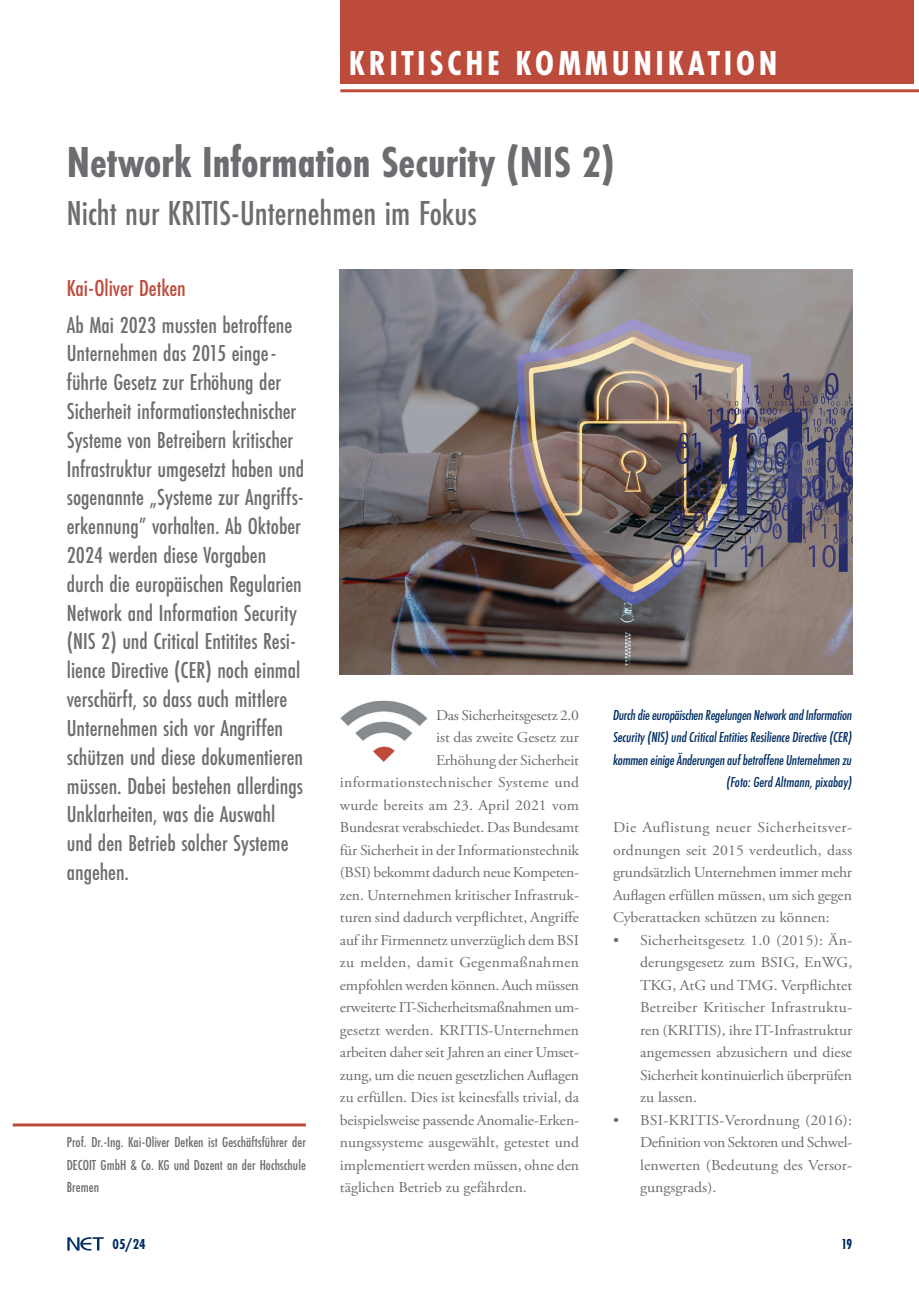
<style>
.page{position:relative;width:919px;height:1289px;background:#fff}
.page>*{position:absolute;margin:0;border:0;box-sizing:border-box;transform-origin:0 0}
.t1{font:700 45px "Futura PT Cond";color:#6c6d70}
.t2{font:500 36px "Futura PT Cond";color:#6c6d70}
.t3{font:700 36px "Futura PT Cond";letter-spacing:.1em;color:#fff}
.t4{font:500 24px/28.8px "Futura PT Cond";color:#6c6d70}
.t5{font:500 24px "Futura PT Cond";color:#bd4b3b}
.t6{font:15px "Adobe Garamond Pro";letter-spacing:-.005em;color:#6c6d70;scale:1.04 1}
.t7{font:15px/22.5px "Adobe Garamond Pro";letter-spacing:-.005em;color:#6c6d70;text-align:justify;scale:1.05 1}
.t8{font:italic 500 15px/22.5px "Futura PT Cond";letter-spacing:-.015em;color:#002d62;text-align:right}
.t9{font:500 15px/22.5px "Futura PT Cond";color:#6c6d70;text-align:justify}
.t10{font:15px "Adobe Garamond Pro";letter-spacing:.02em;color:#6c6d70;scale:1.04 1}
.t11{font:15px "Adobe Garamond Pro";letter-spacing:.025em;color:#6c6d70;scale:1.04 1}
.t12{font:700 15px "Futura PT Cond";color:#002d62}
.t13{font:500 15px "Futura PT Cond";color:#002d62}
</style>
<div class="page">
<img style="left:67px;top:1237px;width:36px;height:12px">
<hr style="left:340px;top:89px;width:578px;height:3px;background:#bd4b3b">
<div style="left:340px;top:0;width:573px;height:84px;background:#bd4b3b"></div>
<hr style="left:13px;top:1123px;width:293px;height:3px;background:#bd4b3b">
<img style="left:340px;top:700px;width:87px;height:62px">
<img style="left:340px;top:269px;width:512px;height:405px">
<h2 class="t3" style="left:349px;top:43px;width:430px">KRITISCHE KOMMUNIKATION</h2>
<h1 class="t1" style="left:67px;top:136px;width:549px">Network Information Security (NIS 2)</h1>
<h2 class="t2" style="left:67px;top:191px;width:411px">Nicht nur KRITIS-Unternehmen im Fokus</h2>
<h3 class="t5" style="left:67px;top:274px;width:121px">Kai-Oliver Detken</h3>
<p class="t4" style="left:67px;top:310px;width:239px">Ab Mai 2023 mussten betroffene<br>Unternehmen das 2015 einge&shy;führte Gesetz zur Erhöhung der<br>Sicherheit informationstechnischer<br>Systeme von Betreibern kritischer<br>Infrastruktur umgesetzt haben und sogenannte „Systeme zur Angriffs&shy;erkennung” vorhalten. Ab Oktober<br>2024 werden diese Vorgaben durch die europäischen Regularien<br>Network and Information Security (NIS 2) und Critical Entitites Resi&shy;lience Directive (CER) noch einmal verschärft, so dass auch mittlere<br>Unternehmen sich vor Angriffen schützen und diese dokumentieren müssen. Dabei bestehen allerdings<br>Unklarheiten, was die Auswahl und den Betrieb solcher Systeme angehen.</p>
<p class="t9" style="left:67px;top:1130px;width:240px">Prof. Dr.-Ing. Kai-Oliver Detken ist Geschäftsführer der DECOIT GmbH &amp; Co. KG und Dozent an der Hochschule Bremen</p>
<p class="t6" style="left:436px;top:706px;width:139px">Das Sicherheitsgesetz 2.0</p>
<p class="t6" style="left:436px;top:728px;width:139px">ist das zweite Gesetz zur</p>
<p class="t6" style="left:436px;top:751px;width:139px">Erhöhung der Sicherheit</p>
<p class="t10" style="left:340px;top:773px;width:231px">informationstechnischer Systeme und</p>
<p class="t6" style="left:340px;top:796px;width:231px">wurde bereits am 23. April 2021 vom</p>
<p class="t6" style="left:340px;top:818px;width:231px">Bundesrat verabschiedet. Das Bundesamt</p>
<p class="t6" style="left:340px;top:841px;width:231px">für Sicherheit in der Informationstechnik</p>
<p class="t6" style="left:340px;top:863px;width:231px">(BSI) bekommt dadurch neue Kompeten-</p>
<p class="t6" style="left:340px;top:886px;width:231px">zen. Unternehmen kritischer Infrastruk-</p>
<p class="t6" style="left:340px;top:908px;width:231px">turen sind dadurch verpflichtet, Angriffe</p>
<p class="t6" style="left:340px;top:931px;width:231px">auf ihr Firmennetz unverzüglich dem BSI</p>
<p class="t11" style="left:340px;top:953px;width:231px">zu melden, damit Gegenmaßnahmen</p>
<p class="t6" style="left:340px;top:976px;width:231px">empfohlen werden können. Auch müssen</p>
<p class="t6" style="left:340px;top:998px;width:231px">erweiterte IT-Sicherheitsmaßnahmen um-</p>
<p class="t6" style="left:340px;top:1021px;width:231px">gesetzt werden. KRITIS-Unternehmen</p>
<p class="t6" style="left:340px;top:1043px;width:231px">arbeiten daher seit Jahren an einer Umset-</p>
<p class="t6" style="left:340px;top:1066px;width:231px">zung, um die neuen gesetzlichen Auflagen</p>
<p class="t6" style="left:340px;top:1088px;width:231px">zu erfüllen. Dies ist keinesfalls trivial, da</p>
<p class="t6" style="left:340px;top:1111px;width:231px">beispielsweise passende Anomalie-Erken-</p>
<p class="t6" style="left:340px;top:1133px;width:231px">nungssysteme ausgewählt, getestet und</p>
<p class="t6" style="left:340px;top:1156px;width:231px">implementiert werden müssen, ohne den</p>
<p class="t6" style="left:340px;top:1178px;width:181px">täglichen Betrieb zu gefährden.</p>
<p class="t8" style="left:613px;top:703px;width:240px">Durch die europäischen Regelungen Network and Information Security (NIS) und Critical Entities Resilience Directive (CER) kommen einige Änderungen auf betroffene Unternehmen zu (Foto: Gerd Altmann, pixabay)</p>
<p class="t7" style="left:613px;top:816px;width:229px">Die Auflistung neuer Sicherheitsver&shy;ordnungen seit 2015 verdeutlich, dass grundsätzlich Unternehmen immer mehr Auflagen erfüllen müssen, um sich gegen Cyberattacken schützen zu können:</p>
<p class="t7" style="left:640px;top:929px;width:203px;text-indent:-27px">• Sicherheitsgesetz 1.0 (2015): Än&shy;derungsgesetz zum BSIG, EnWG, TKG, AtG und TMG. Verpflichtet Betreiber Kritischer Infrastruktu&shy;ren (KRITIS), ihre IT-Infrastruktur angemessen abzusichern und diese Sicherheit kontinuierlich überprüfen zu lassen.</p>
<p class="t7" style="left:640px;top:1109px;width:203px;text-indent:-27px">• BSI-KRITIS-Verordnung (2016):<br>Definition von Sektoren und Schwel&shy;lenwerten (Bedeutung des Versor&shy;gungsgrads).</p>
<p class="t12" style="left:113px;top:1235px;width:35px">05/24</p>
<p class="t13" style="left:841px;top:1234px;width:12px">19</p>
</div>
